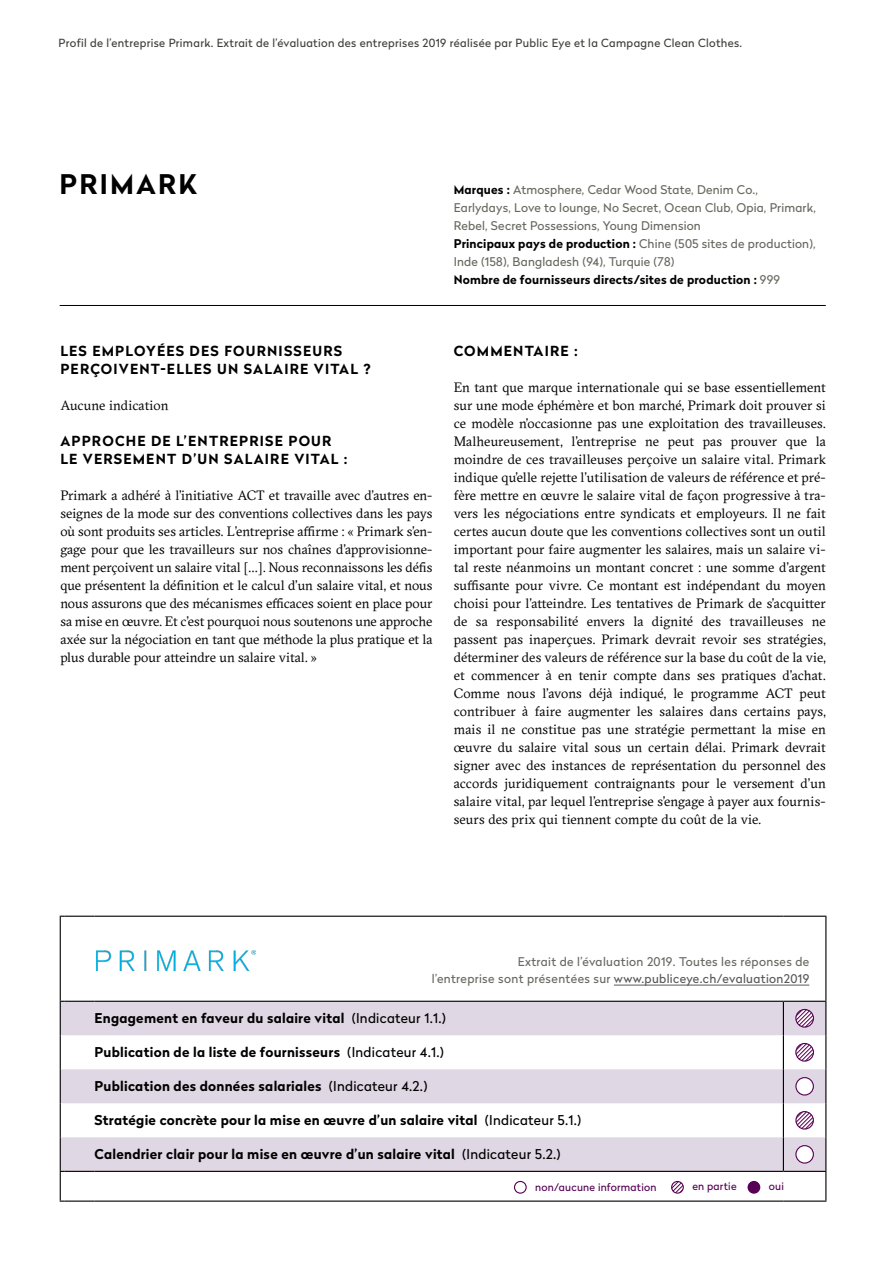
<style>
.page{position:relative;width:893px;height:1263px;background:#fff}
.page>*{position:absolute;margin:0;border:0;box-sizing:border-box;transform-origin:0 0}
._01_Untertitel_1{font:700 27px "Radikal";letter-spacing:.085em;color:#000}
._01_Untertitel_1-2{font:700 13.8px/18px "Radikal";letter-spacing:.085em;color:#000}
._03_Lauftext_oE-Ausz{font:700 13.8px "Radikal";letter-spacing:.085em;color:#000}
._03_Lauftext_oE-Ausz-2{font:13.5px/18px "GT Sectra";color:#000;text-align:justify}
._04_Fussnote{font:700 13.5px "Radikal";letter-spacing:.02em;color:#000}
._01_Untertitel_1-3{font:13.5px "GT Sectra";letter-spacing:.005em;color:#000}
._03_Lauftext_oE-Ausz-3{font:12px/18px "Radikal";letter-spacing:.015em;color:#696961}
._07_Quote_Absender{font:12px "Radikal";letter-spacing:.03em;color:#58595b}
._03_Lauftext_oE-Ausz-4{font:700 12px "Radikal";letter-spacing:.015em;color:#000}
._07_Quote_Absender-2{font:12px "Radikal";letter-spacing:.03em;color:#696961}
.t1{font:11.25px "Radikal";letter-spacing:.03em;color:#403f38}
._04_Fussnote-2{font:10.5px "Radikal";letter-spacing:.02em;color:#570054}
.s1{font-weight:700;color:#000}
.s2{font-weight:400;color:#696961}
.s3{color:#696961}
.s4{font-weight:400}
</style>
<div class="page">
<svg style="left:61px;top:950px;width:764px;height:244px"></svg>
<svg style="left:61px;top:1002px;width:764px;height:169px;fill:#e0d7e4"></svg>
<hr style="left:825px;top:917px;width:1px;height:84px;background:#000">
<svg style="left:825px;top:1172px;width:1px;height:28px"></svg>
<hr style="left:783px;top:1002px;width:1px;height:33px;background:#000">
<hr style="left:825px;top:1002px;width:1px;height:33px;background:#000">
<hr style="left:783px;top:1035px;width:1px;height:34px;background:#000">
<hr style="left:825px;top:1035px;width:1px;height:34px;background:#000">
<hr style="left:783px;top:1069px;width:1px;height:34px;background:#000">
<hr style="left:825px;top:1069px;width:1px;height:34px;background:#000">
<hr style="left:783px;top:1103px;width:1px;height:34px;background:#000">
<hr style="left:825px;top:1103px;width:1px;height:34px;background:#000">
<hr style="left:783px;top:1137px;width:1px;height:34px;background:#000">
<hr style="left:825px;top:1137px;width:1px;height:34px;background:#000">
<hr style="left:65px;top:1200px;width:30px;height:2px;background:#000">
<hr style="left:95px;top:1200px;width:688px;height:2px;background:#000">
<hr style="left:783px;top:1200px;width:43px;height:2px;background:#000">
<hr style="left:783px;top:1001px;width:43px;height:1px;background:#000">
<hr style="left:60px;top:917px;width:1px;height:84px;background:#000">
<hr style="left:65px;top:916px;width:30px;height:1px;background:#000">
<hr style="left:95px;top:916px;width:688px;height:1px;background:#000">
<hr style="left:783px;top:916px;width:43px;height:1px;background:#000">
<hr style="left:60px;top:1002px;width:1px;height:33px;background:#000">
<hr style="left:65px;top:1001px;width:30px;height:1px;background:#000">
<hr style="left:95px;top:1001px;width:688px;height:1px;background:#000">
<hr style="left:60px;top:1035px;width:1px;height:34px;background:#000">
<hr style="left:60px;top:1069px;width:1px;height:34px;background:#000">
<hr style="left:60px;top:1103px;width:1px;height:34px;background:#000">
<hr style="left:60px;top:1137px;width:1px;height:34px;background:#000">
<svg style="left:60px;top:1171px;width:5px;height:31px"></svg>
<hr style="left:65px;top:1171px;width:30px;height:1px;background:#000">
<hr style="left:95px;top:1171px;width:688px;height:1px;background:#000">
<hr style="left:783px;top:1171px;width:43px;height:1px;background:#000">
<img style="left:97px;top:951px;width:159px;height:20px">
<svg style="left:796px;top:1009px;width:17px;height:18px"></svg>
<div style="left:795px;top:1009px;width:19px;height:18px;border:1px solid #570054;border-radius:50%"></div>
<svg style="left:796px;top:1043px;width:17px;height:18px"></svg>
<div style="left:795px;top:1043px;width:19px;height:19px;border:1px solid #570054;border-radius:50%"></div>
<div style="left:796px;top:1077px;width:17px;height:18px;background:#fff;border-radius:50%"></div>
<div style="left:795px;top:1077px;width:19px;height:18px;border:1px solid #570054;border-radius:50%"></div>
<svg style="left:796px;top:1111px;width:17px;height:18px"></svg>
<div style="left:795px;top:1111px;width:19px;height:18px;border:1px solid #570054;border-radius:50%"></div>
<div style="left:796px;top:1146px;width:17px;height:17px;background:#fff;border-radius:50%"></div>
<div style="left:795px;top:1145px;width:19px;height:18px;border:1px solid #570054;border-radius:50%"></div>
<hr style="left:60px;top:305px;width:766px;height:1px;background:#000">
<div style="left:514px;top:1181px;width:12px;height:12px;background:#fff;border-radius:50%"></div>
<div style="left:514px;top:1181px;width:13px;height:13px;border:1px solid #570054;border-radius:50%"></div>
<div style="left:747px;top:1181px;width:13px;height:13px;background:#570054;border-radius:50%"></div>
<svg style="left:672px;top:1181px;width:11px;height:12px"></svg>
<div style="left:671px;top:1181px;width:13px;height:13px;border:1px solid #570054;border-radius:50%"></div>
<hr style="left:614px;top:985px;width:195px;height:1px;background:#58595b">
<p class="t1" style="left:58px;top:35px;width:685px">Profil de l’entreprise Primark. Extrait de l’évaluation des entreprises 2019 réalisée par Public Eye et la Campagne Clean Clothes.</p>
<p class="_01_Untertitel_1" style="left:60px;top:164px;width:139px">PRIMARK</p>
<p class="_03_Lauftext_oE-Ausz-3" style="left:454px;top:180px;width:364px"><span class="s1">Marques :</span> Atmosphere, Cedar Wood State, Denim Co.,<br>Earlydays, Love to lounge, No Secret, Ocean Club, Opia, Primark,<br>Rebel, Secret Possessions, Young Dimension</p>
<p class="_03_Lauftext_oE-Ausz-3" style="left:454px;top:234px;width:364px"><span class="s1">Principaux pays de production :</span> Chine (505 sites de production),<br>Inde (158), Bangladesh (94), Turquie (78)</p>
<p class="_03_Lauftext_oE-Ausz-4" style="left:454px;top:271px;width:328px">Nombre de fournisseurs directs/sites de production : <span class="s2">999</span></p>
<p class="_01_Untertitel_1-2" style="left:60px;top:341px;width:283px">LES EMPLOYÉES DES FOURNISSEURS</p>
<p class="_01_Untertitel_1-2" style="left:60px;top:359px;width:312px">PERÇOIVENT-ELLES UN SALAIRE VITAL ?</p>
<p class="_01_Untertitel_1-3" style="left:60px;top:397px;width:110px">Aucune indication</p>
<p class="_01_Untertitel_1-2" style="left:60px;top:431px;width:289px">APPROCHE DE L’ENTREPRISE POUR<br>LE VERSEMENT D’UN SALAIRE VITAL :</p>
<p class="_03_Lauftext_oE-Ausz-2" style="left:60px;top:486px;width:374px">Primark a adhéré à l’initiative ACT et travaille avec d’autres en&shy;seignes de la mode sur des conventions collectives dans les pays où sont produits ses articles. L’entreprise affirme : « Primark s’en&shy;gage pour que les travailleurs sur nos chaînes d’approvisionne&shy;ment perçoivent un salaire vital […]. Nous reconnaissons les défis que présentent la définition et le calcul d’un salaire vital, et nous nous assurons que des mécanismes efficaces soient en place pour sa mise en œuvre. Et c’est pourquoi nous soutenons une approche axée sur la négociation en tant que méthode la plus pratique et la plus durable pour atteindre un salaire vital. »</p>
<p class="_03_Lauftext_oE-Ausz" style="left:454px;top:341px;width:125px">COMMENTAIRE :</p>
<p class="_03_Lauftext_oE-Ausz-2" style="left:454px;top:378px;width:374px">En tant que marque internationale qui se base essentiellement sur une mode éphémère et bon marché, Primark doit prouver si ce modèle n’occasionne pas une exploitation des travailleuses.<br>Malheureusement, l’entreprise ne peut pas prouver que la moindre de ces travailleuses perçoive un salaire vital. Primark indique qu’elle rejette l’utilisation de valeurs de référence et pré&shy;fère mettre en œuvre le salaire vital de façon progressive à tra&shy;vers les négociations entre syndicats et employeurs. Il ne fait certes aucun doute que les conventions collectives sont un outil important pour faire augmenter les salaires, mais un salaire vi&shy;tal reste néanmoins un montant concret : une somme d'argent suffisante pour vivre. Ce montant est indépendant du moyen choisi pour l’atteindre. Les tentatives de Primark de s’acquitter de sa responsabilité envers la dignité des travailleuses ne passent pas inaperçues. Primark devrait revoir ses stratégies, déterminer des valeurs de référence sur la base du coût de la vie, et commencer à en tenir compte dans ses pratiques d’achat.<br>Comme nous l'avons déjà indiqué, le programme ACT peut contribuer à faire augmenter les salaires dans certains pays, mais il ne constitue pas une stratégie permettant la mise en œuvre du salaire vital sous un certain délai. Primark devrait signer avec des instances de représentation du personnel des accords juridiquement contraignants pour le versement d’un salaire vital, par lequel l’entreprise s’engage à payer aux fournis&shy;seurs des prix qui tiennent compte du coût de la vie.</p>
<p class="_07_Quote_Absender-2" style="left:518px;top:953px;width:293px">Extrait de l’évaluation 2019. Toutes les réponses de</p>
<p class="_07_Quote_Absender" style="left:432px;top:970px;width:379px"><span class="s3">l’entreprise sont présentées sur</span> www.publiceye.ch/evaluation2019</p>
<p class="_04_Fussnote" style="left:95px;top:1009px;width:353px">Engagement en faveur du salaire vital <span class="s4">(Indicateur 1.1.)</span></p>
<p class="_04_Fussnote" style="left:95px;top:1043px;width:351px">Publication de la liste de fournisseurs <span class="s4">(Indicateur 4.1.)</span></p>
<p class="_04_Fussnote" style="left:95px;top:1077px;width:334px">Publication des données salariales <span class="s4">(Indicateur 4.2.)</span></p>
<p class="_04_Fussnote" style="left:95px;top:1111px;width:488px">Stratégie concrète pour la mise en œuvre d’un salaire vital <span class="s4">(Indicateur 5.1.)</span></p>
<p class="_04_Fussnote" style="left:95px;top:1145px;width:468px">Calendrier clair pour la mise en œuvre d’un salaire vital <span class="s4">(Indicateur 5.2.)</span></p>
<p class="_04_Fussnote-2" style="left:535px;top:1180px;width:123px">non/aucune information</p>
<p class="_04_Fussnote-2" style="left:692px;top:1179px;width:46px">en partie</p>
<p class="_04_Fussnote-2" style="left:769px;top:1179px;width:17px">oui</p>
</div>
